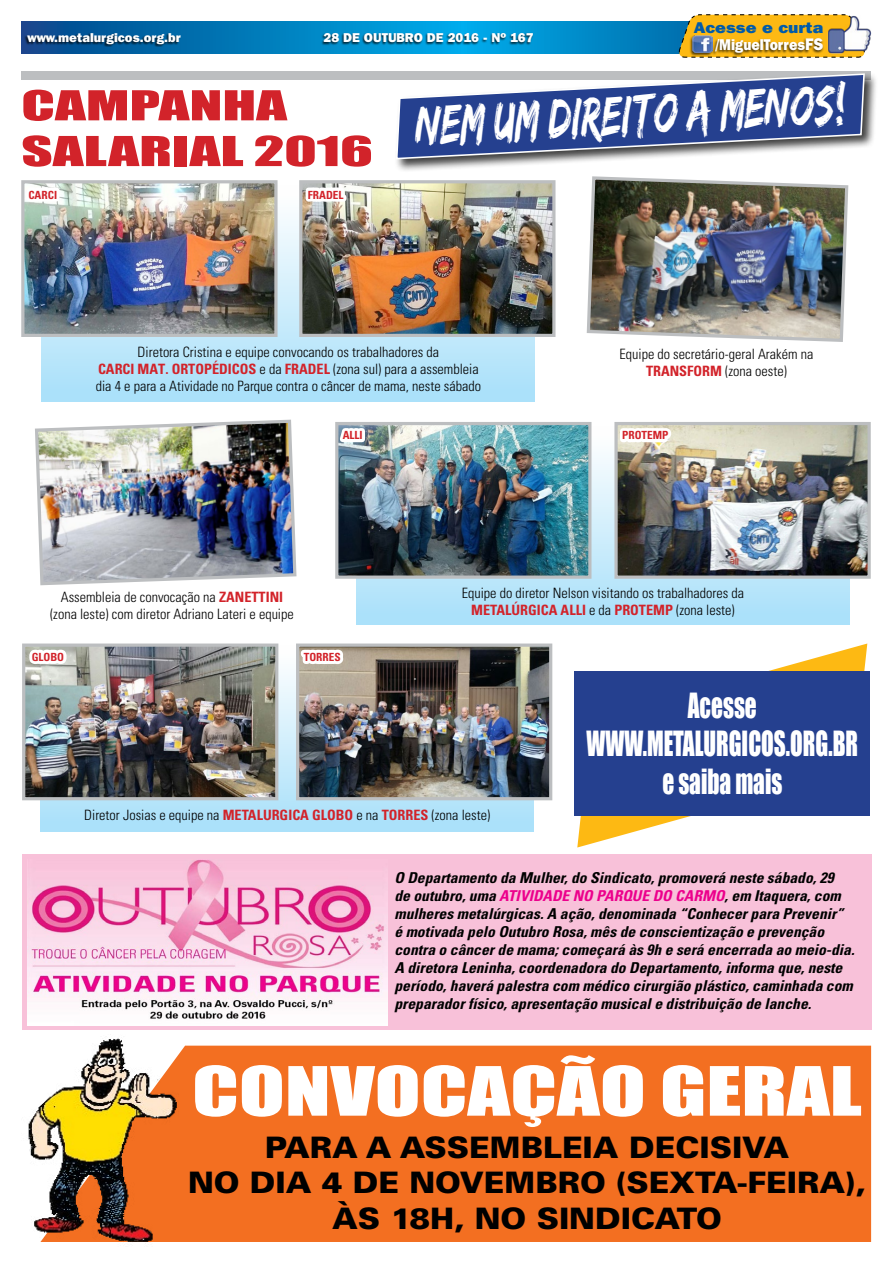
<style>
.page{position:relative;width:893px;height:1263px;background:#fff}
.page>*{position:absolute;margin:0;border:0;box-sizing:border-box;transform-origin:0 0}
.t1{font:62.7px "Impact";color:#fff;scale:1.34 1}
.t2{font:49.05px "Edo";color:#fff;scale:.7 1}
.t3{font:38.1px/45.8px "Impact";color:#d2232a;scale:1.6 1}
.t4{font:31.95px/38.2px "Impact";color:#fff;text-align:center;scale:.73 1}
.t5{font:900 29.55px/35.5px "Univers";color:#000;text-align:center;scale:1.04 1}
.t6{font:800 15.45px/17.4px "Franklin Gothic IT Cby BT";color:#fff;text-align:right;scale:.88 1}
.t7{font:italic 700 condensed 15px/18px "Univers";color:#000;scale:1.04 1}
.t8{font:300 condensed 14.25px/17.1px "Univers";color:#000;text-align:center}
.t9{font:800 12.75px "Franklin Gothic IT Cby BT";color:#fff}
.t10{font:700 condensed 11.25px "Univers";color:#d2232a}
.s1{color:#005baa}
.s2{font-size:16.65px}
.s3{font-weight:700;color:#d2232a}
.s4{color:#ec008c}
</style>
<div class="page">
<svg style="left:21px;top:22px;width:656px;height:31px;background:#0080bf"></svg>
<div style="left:24px;top:33px;width:157px;height:14px;background:#000;opacity:.75"></div>
<div style="left:321px;top:32px;width:212px;height:13px;background:#000;opacity:.75"></div>
<svg style="left:677px;top:14px;width:187px;height:44px;background:#e5b22c"></svg>
<div style="left:711px;top:38px;width:112px;height:19px;background:#000;opacity:.75"></div>
<div style="left:689px;top:35px;width:24px;height:22px;background:#000;opacity:.75"></div>
<img style="left:693px;top:36px;width:20px;height:17px">
<img style="left:827px;top:16px;width:45px;height:38px">
<svg style="left:577px;top:643px;width:290px;height:204px"></svg>
<div style="left:575px;top:671px;width:295px;height:144px;background:#25408f"></div>
<div style="left:21px;top:71px;width:850px;height:9px;background:#bcbec0"></div>
<div style="left:395px;top:72px;width:483px;height:101px;background:#000;opacity:.75"></div>
<svg style="left:395px;top:73px;width:471px;height:87px"></svg>
<div style="left:179px;top:1046px;width:692px;height:196px;background:#f36f21"></div>
<div style="left:22px;top:855px;width:850px;height:175px;background:#f8c1d9"></div>
<img style="left:28px;top:860px;width:359px;height:166px">
<div style="left:42px;top:186px;width:493px;height:216px;background:linear-gradient(to bottom,#fffffe,#a7e0fa)"></div>
<div style="left:40px;top:645px;width:494px;height:186px;background:linear-gradient(to bottom,#fefcfb,#a8dff8)"></div>
<img style="left:25px;top:184px;width:249px;height:149px">
<div style="left:21px;top:180px;width:257px;height:157px;border:3px solid #bcbec0"></div>
<img style="left:303px;top:184px;width:248px;height:149px">
<div style="left:299px;top:180px;width:256px;height:157px;border:3px solid #bcbec0"></div>
<img style="left:26px;top:647px;width:248px;height:149px">
<div style="left:22px;top:643px;width:256px;height:157px;border:3px solid #bcbec0"></div>
<img style="left:300px;top:647px;width:248px;height:149px">
<div style="left:296px;top:643px;width:256px;height:157px;border:3px solid #bcbec0"></div>
<img style="left:586px;top:176px;width:263px;height:166px">
<img style="left:35px;top:419px;width:262px;height:167px">
<div style="left:356px;top:427px;width:494px;height:198px;background:linear-gradient(to bottom,#fffffe,#a8e0fa)"></div>
<img style="left:339px;top:426px;width:248px;height:149px">
<div style="left:335px;top:422px;width:256px;height:157px;border:3px solid #bcbec0"></div>
<img style="left:618px;top:426px;width:249px;height:149px">
<div style="left:614px;top:422px;width:257px;height:157px;border:3px solid #bcbec0"></div>
<img style="left:28px;top:1038px;width:151px;height:204px">
<svg style="left:303px;top:180px;width:46px;height:26px"></svg>
<svg style="left:23px;top:180px;width:37px;height:26px"></svg>
<img style="left:617px;top:422px;width:57px;height:68px">
<svg style="left:335px;top:378px;width:31px;height:68px"></svg>
<div style="left:357px;top:428px;width:8px;height:14px;border:6px solid #fff"></div>
<svg style="left:298px;top:647px;width:48px;height:20px"></svg>
<svg style="left:26px;top:647px;width:44px;height:20px"></svg>
<p class="t9" style="left:28px;top:29px;width:155px">www.metalurgicos.org.br</p>
<p class="t9" style="left:323px;top:29px;width:212px">28 DE OUTUBRO DE 2016 - Nº 167</p>
<p class="t6" style="left:694px;top:18px;width:148px"><span class="s1">Acesse e curta </span>/MiguelTorres<span class="s2">FS</span></p>
<h3 class="t3" style="left:21px;top:82px;width:221px">CAMPANHA<br>SALARIAL 2016</h3>
<h2 class="t2" style="left:412px;top:102px;width:617px;rotate:-3deg">NEM UM DIREITO A MENOS!</h2>
<p class="t10" style="left:28px;top:188px;width:30px">CARCI</p>
<p class="t10" style="left:308px;top:188px;width:37px">FRADEL</p>
<p class="t8" style="left:96px;top:343px;width:387px">Diretora Cristina e equipe convocando os trabalhadores da<br><span class="s3">CARCI MAT. ORTOPÉDICOS</span> e da <span class="s3">FRADEL</span> (zona sul) para a assembleia dia 4 e para a Atividade no Parque contra o câncer de mama, neste sábado</p>
<p class="t8" style="left:619px;top:345px;width:195px">Equipe do secretário-geral Arakém na<br><span class="s3">TRANSFORM</span> (zona oeste)</p>
<p class="t10" style="left:343px;top:428px;width:21px">ALLI</p>
<p class="t10" style="left:622px;top:428px;width:48px">PROTEMP</p>
<p class="t8" style="left:50px;top:588px;width:245px">Assembleia de convocação na <span class="s3">ZANETTINI </span>(zona leste) com diretor Adriano Lateri e equipe</p>
<p class="t8" style="left:462px;top:585px;width:284px">Equipe do diretor Nelson visitando os trabalhadores da<br><span class="s3">METALÚRGICA ALLI</span> e da <span class="s3">PROTEMP</span> (zona leste)</p>
<p class="t10" style="left:32px;top:650px;width:34px">GLOBO</p>
<p class="t10" style="left:304px;top:650px;width:38px">TORRES</p>
<p class="t8" style="left:84px;top:806px;width:407px">Diretor Josias e equipe na <span class="s3">METALURGICA GLOBO</span> e na <span class="s3">TORRES</span> (zona leste)</p>
<h3 class="t4" style="left:587px;top:685px;width:373px">Acesse<br>WWW.METALURGICOS.ORG.BR e saiba mais</h3>
<p class="t7" style="left:394px;top:868px;width:444px">O Departamento da Mulher, do Sindicato, promoverá neste sábado, 29<br>de outubro, uma <span class="s4">ATIVIDADE NO PARQUE DO CARMO</span>, em Itaquera, com mulheres metalúrgicas. A ação, denominada “Conhecer para Prevenir” é motivada pelo Outubro Rosa, mês de conscientização e prevenção contra o câncer de mama; começará às 9h e será encerrada ao meio-dia.<br>A diretora Leninha, coordenadora do Departamento, informa que, neste período, haverá palestra com médico cirurgião plástico, caminhada com preparador físico, apresentação musical e distribuição de lanche.</p>
<h1 class="t1" style="left:192px;top:1042px;width:501px">CONVOCAÇÃO GERAL</h1>
<h3 class="t5" style="left:188px;top:1129px;width:653px">PARA A ASSEMBLEIA DECISIVA<br>NO DIA 4 DE NOVEMBRO (SEXTA-FEIRA),<br>ÀS 18H, NO SINDICATO</h3>
</div>
